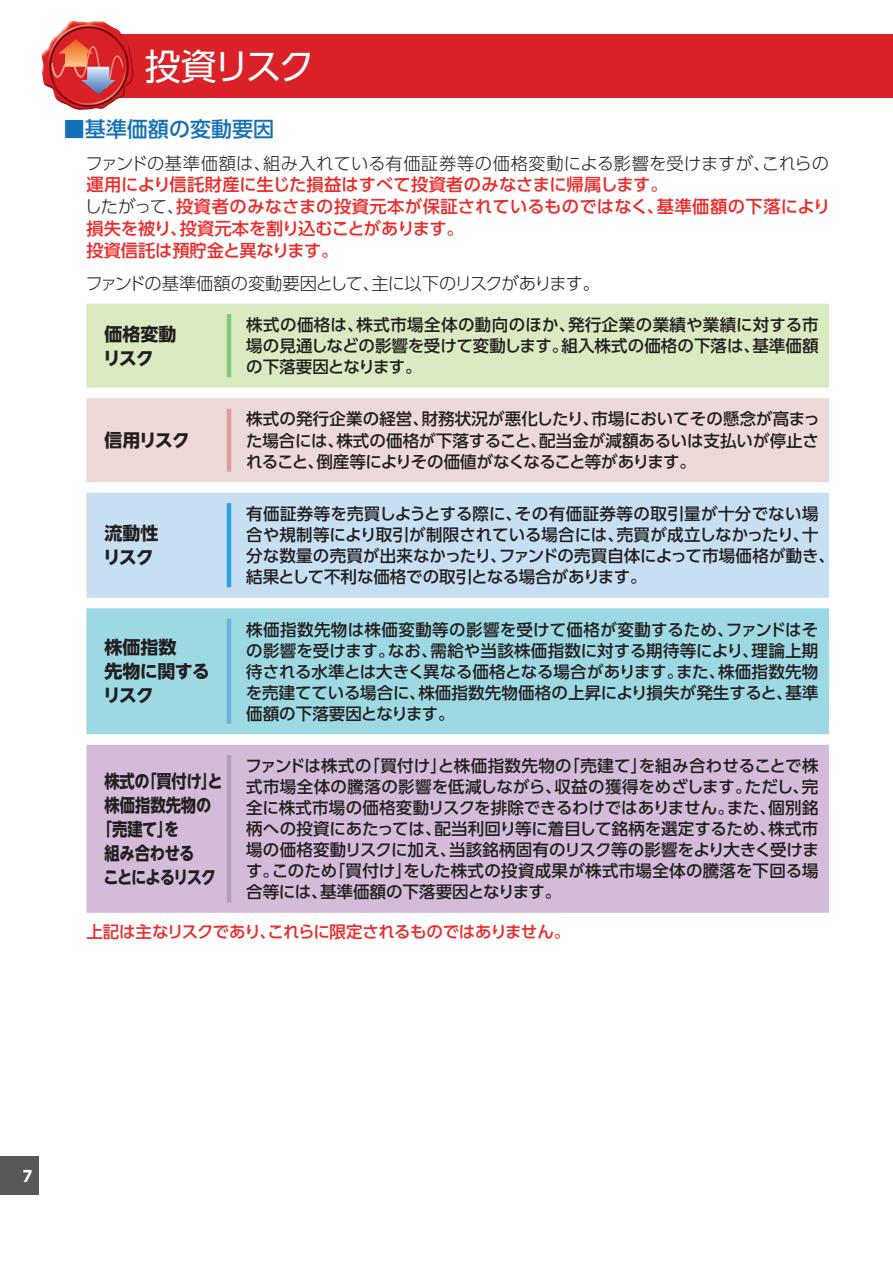
<style>
.page{position:relative;width:893px;height:1263px;background:#fff}
.page>*{position:absolute;margin:0;border:0;box-sizing:border-box;transform-origin:0 0}
.t1{font:36px "UD Shin Go Pro";letter-spacing:-.085em;color:#fff}
.t2{font:500 21px "UD Shin Go Pro";color:#1471b9}
.t3{font:700 18px/24px "UD Shin Go NT Pro";letter-spacing:-.025em;color:#231f20}
.t4{font:700 18px "UD Shin Go NT Pro";letter-spacing:-.025em;color:#231f20;scale:.85 1}
.t5{font:700 18px "UD Shin Go NT Pro";letter-spacing:-.095em;color:#231f20;scale:.85 1}
.t6{font:700 18px "UD Shin Go NT Pro";color:#231f20;scale:.85 1}
.t7{font:500 17.25px/21.8px "UD Shin Go Pro";color:#ee2928}
.t8{font:300 17.25px "UD Shin Go Pro";letter-spacing:.02em;color:#231f20}
.t9{font:300 17.25px "UD Shin Go Pro";letter-spacing:-.045em;color:#231f20}
.t10{font:500 16.5px/21px "UD Shin Go Pro";color:#231f20;text-align:justify}
.t11{font:500 16.5px "UD Shin Go Pro";letter-spacing:-.03em;color:#ee2928}
.t12{font:800 15px "UD Shin Go Pro";color:#fff;scale:.9 1}
.s1{font-weight:300;color:#231f20}
</style>
<div class="page">
<div style="left:0;top:1157px;width:38px;height:38px;background:#57585a"></div>
<div style="left:86px;top:304px;width:743px;height:84px;background:#daeac1"></div>
<div style="left:86px;top:398px;width:743px;height:84px;background:#edd9d7"></div>
<div style="left:86px;top:493px;width:743px;height:105px;background:#c7dff2"></div>
<div style="left:86px;top:608px;width:743px;height:126px;background:#9dd9e3"></div>
<div style="left:86px;top:745px;width:743px;height:168px;background:#d3bbd9"></div>
<hr style="left:227px;top:314px;width:4px;height:63px;background:#85c878">
<hr style="left:227px;top:409px;width:4px;height:63px;background:#db9f9c">
<hr style="left:227px;top:503px;width:4px;height:84px;background:#2aa2db">
<hr style="left:227px;top:619px;width:4px;height:105px;background:#6eb1e1">
<hr style="left:227px;top:755px;width:4px;height:147px;background:#af9cc2">
<div style="left:83px;top:34px;width:810px;height:64px;background:#da2128"></div>
<img style="left:42px;top:21px;width:29px;height:79px">
<img style="left:52px;top:46px;width:71px;height:43px">
<svg style="left:59px;top:39px;width:57px;height:55px"></svg>
<h1 class="t1" style="left:145px;top:37px;width:171px">投資リスク</h1>
<p class="t2" style="left:64px;top:112px;width:212px">■基準価額の変動要因</p>
<p class="t8" style="left:86px;top:149px;width:745px">ファンドの基準価額は、組み入れている有価証券等の価格変動による影響を受けますが、これらの</p>
<p class="t7" style="left:85px;top:173px;width:747px">運用により信託財産に生じた損益はすべて投資者のみなさまに帰属します。<br><span class="s1">したがって、</span>投資者のみなさまの投資元本が保証されているものではなく、基準価額の下落により損失を被り、投資元本を割り込むことがあります。<br>投資信託は預貯金と異なります。</p>
<p class="t9" style="left:86px;top:270px;width:516px">ファンドの基準価額の変動要因として、主に以下のリスクがあります。</p>
<p class="t3" style="left:103px;top:321px;width:75px">価格変動リスク</p>
<p class="t10" style="left:246px;top:314px;width:574px">株式の価格は、株式市場全体の動向のほか、発行企業の業績や業績に対する市場の見通しなどの影響を受けて変動します。組入株式の価格の下落は、基準価額の下落要因となります。</p>
<p class="t3" style="left:104px;top:428px;width:87px">信用リスク</p>
<p class="t3" style="left:103px;top:521px;width:57px">流動性リスク</p>
<p class="t3" style="left:103px;top:635px;width:108px">株価指数<br>先物に関するリスク</p>
<p class="t10" style="left:246px;top:408px;width:575px">株式の発行企業の経営、財務状況が悪化したり、市場においてその懸念が高まった場合には、株式の価格が下落すること、配当金が減額あるいは支払いが停止されること、倒産等によりその価値がなくなること等があります。</p>
<p class="t10" style="left:246px;top:503px;width:590px;text-align:left">有価証券等を売買しようとする際に、その有価証券等の取引量が十分でない場合や規制等により取引が制限されている場合には、売買が成立しなかったり、十分な数量の売買が出来なかったり、ファンドの売買自体によって市場価格が動き、結果として不利な価格での取引となる場合があります。</p>
<p class="t10" style="left:246px;top:618px;width:574px">株価指数先物は株価変動等の影響を受けて価格が変動するため、ファンドはその影響を受けます。なお、需給や当該株価指数に対する期待等により、理論上期待される水準とは大きく異なる価格となる場合があります。また、株価指数先物を売建てている場合に、株価指数先物価格の上昇により損失が発生すると、基準価額の下落要因となります。</p>
<p class="t10" style="left:246px;top:755px;width:575px">ファンドは株式の「買付け」と株価指数先物の「売建て」を組み合わせることで株式市場全体の騰落の影響を低減しながら、収益の獲得をめざします。ただし、完全に株式市場の価格変動リスクを排除できるわけではありません。また、個別銘柄への投資にあたっては、配当利回り等に着目して銘柄を選定するため、株式市場の価格変動リスクに加え、当該銘柄固有のリスク等の影響をより大きく受けます。このため「買付け」をした株式の投資成果が株式市場全体の騰落を下回る場合等には、基準価額の下落要因となります。</p>
<p class="t11" style="left:86px;top:918px;width:485px">上記は主なリスクであり、これらに限定されるものではありません。</p>
<p class="t4" style="left:104px;top:766px;width:141px">株式の「買付け」と</p>
<p class="t6" style="left:104px;top:790px;width:127px">株価指数先物の</p>
<p class="t4" style="left:97px;top:814px;width:99px">「売建て」を</p>
<p class="t4" style="left:104px;top:838px;width:108px">組み合わせる</p>
<p class="t5" style="left:104px;top:862px;width:134px">ことによるリスク</p>
<p class="t12" style="left:23px;top:1163px;width:11px">7</p>
</div>
